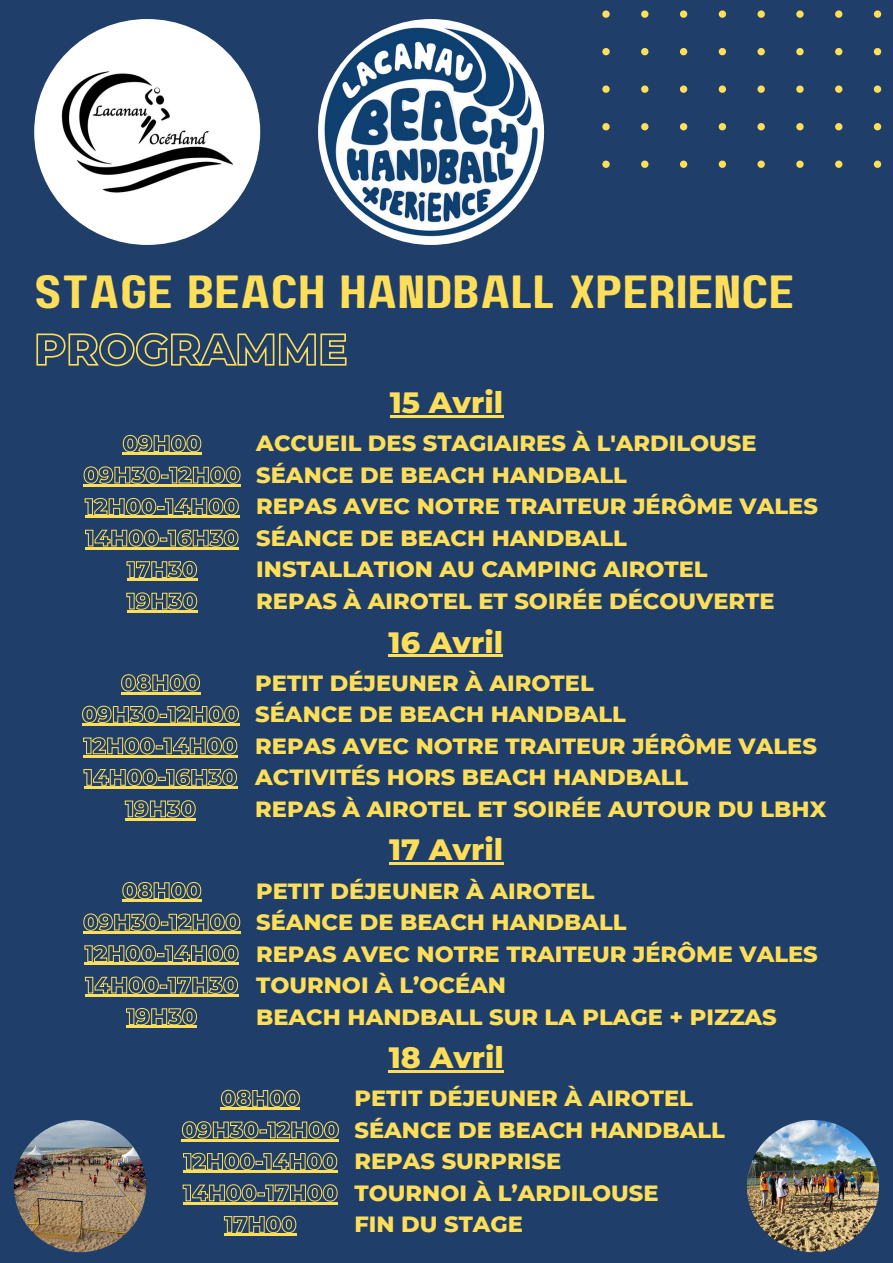
<style>
.page{position:relative;width:893px;height:1263px;background:#1f3f6a}
.page>*{position:absolute;margin:0;border:0;box-sizing:border-box;transform-origin:0 0}
.t1{font:46.5px "Paalalabas Display Wide BETA";color:#ffde59}
.t2{font:800 30px "Montserrat";color:#ffde59}
.t3{font:800 22.5px "Montserrat";color:#ffde59}
</style>
<div class="page">
<svg style="left:602px;top:10px;width:280px;height:158px"></svg>
<img style="left:747px;top:1120px;width:132px;height:132px;border-radius:50%">
<img style="left:14px;top:1120px;width:132px;height:132px;border-radius:50%">
<svg style="left:36px;top:332px;width:311px;height:35px"></svg>
<hr style="left:390px;top:415px;width:113px;height:3px;background:#ffde59">
<hr style="left:123px;top:453px;width:78px;height:2px;background:#ffde59">
<svg style="left:122px;top:434px;width:80px;height:19px"></svg>
<hr style="left:83px;top:484px;width:158px;height:2px;background:#ffde59">
<svg style="left:83px;top:466px;width:158px;height:18px"></svg>
<hr style="left:85px;top:516px;width:154px;height:2px;background:#ffde59">
<svg style="left:84px;top:497px;width:155px;height:19px"></svg>
<hr style="left:85px;top:547px;width:154px;height:2px;background:#ffde59">
<svg style="left:85px;top:529px;width:154px;height:18px"></svg>
<hr style="left:127px;top:579px;width:70px;height:2px;background:#ffde59">
<svg style="left:126px;top:560px;width:71px;height:19px"></svg>
<hr style="left:127px;top:610px;width:70px;height:2px;background:#ffde59">
<svg style="left:126px;top:592px;width:71px;height:18px"></svg>
<hr style="left:389px;top:654px;width:114px;height:3px;background:#ffde59">
<hr style="left:121px;top:692px;width:79px;height:2px;background:#ffde59">
<svg style="left:121px;top:674px;width:79px;height:18px"></svg>
<hr style="left:82px;top:723px;width:157px;height:3px;background:#ffde59">
<svg style="left:82px;top:705px;width:157px;height:18px"></svg>
<hr style="left:83px;top:755px;width:155px;height:2px;background:#ffde59">
<svg style="left:83px;top:737px;width:155px;height:18px"></svg>
<hr style="left:84px;top:786px;width:153px;height:3px;background:#ffde59">
<svg style="left:83px;top:768px;width:154px;height:18px"></svg>
<hr style="left:125px;top:818px;width:71px;height:2px;background:#ffde59">
<svg style="left:124px;top:800px;width:72px;height:18px"></svg>
<hr style="left:389px;top:862px;width:114px;height:3px;background:#ffde59">
<hr style="left:122px;top:900px;width:79px;height:2px;background:#ffde59">
<svg style="left:122px;top:882px;width:80px;height:18px"></svg>
<hr style="left:83px;top:931px;width:157px;height:2px;background:#ffde59">
<svg style="left:83px;top:913px;width:158px;height:18px"></svg>
<hr style="left:85px;top:963px;width:154px;height:2px;background:#ffde59">
<svg style="left:84px;top:945px;width:155px;height:18px"></svg>
<hr style="left:85px;top:994px;width:153px;height:2px;background:#ffde59">
<svg style="left:85px;top:976px;width:153px;height:18px"></svg>
<hr style="left:126px;top:1026px;width:71px;height:2px;background:#ffde59">
<svg style="left:126px;top:1008px;width:71px;height:18px"></svg>
<hr style="left:389px;top:1070px;width:115px;height:3px;background:#ffde59">
<hr style="left:221px;top:1107px;width:79px;height:3px;background:#ffde59">
<svg style="left:221px;top:1089px;width:79px;height:18px"></svg>
<hr style="left:182px;top:1139px;width:157px;height:2px;background:#ffde59">
<svg style="left:182px;top:1121px;width:157px;height:18px"></svg>
<hr style="left:183px;top:1170px;width:154px;height:3px;background:#ffde59">
<svg style="left:183px;top:1152px;width:154px;height:18px"></svg>
<hr style="left:183px;top:1202px;width:155px;height:2px;background:#ffde59">
<svg style="left:182px;top:1184px;width:156px;height:18px"></svg>
<hr style="left:224px;top:1233px;width:73px;height:3px;background:#ffde59">
<svg style="left:224px;top:1215px;width:73px;height:18px"></svg>
<img style="left:34px;top:19px;width:226px;height:226px;border-radius:50%">
<img style="left:318px;top:19px;width:226px;height:226px;border-radius:50%">
<p class="t1" style="left:34px;top:273px;width:762px">STAGE BEACH HANDBALL XPERIENCE</p>
<p class="t2" style="left:390px;top:384px;width:115px">15 Avril</p>
<p class="t3" style="left:256px;top:430px;width:502px">ACCUEIL DES STAGIAIRES À L'ARDILOUSE</p>
<p class="t3" style="left:256px;top:461px;width:372px">SÉANCE DE BEACH HANDBALL</p>
<p class="t3" style="left:256px;top:493px;width:563px">REPAS AVEC NOTRE TRAITEUR JÉRÔME VALES</p>
<p class="t3" style="left:256px;top:524px;width:372px">SÉANCE DE BEACH HANDBALL</p>
<p class="t3" style="left:256px;top:556px;width:453px">INSTALLATION AU CAMPING AIROTEL</p>
<p class="t3" style="left:256px;top:587px;width:520px">REPAS À AIROTEL ET SOIRÉE DÉCOUVERTE</p>
<p class="t2" style="left:389px;top:624px;width:116px">16 Avril</p>
<p class="t3" style="left:255px;top:669px;width:340px">PETIT DÉJEUNER À AIROTEL</p>
<p class="t3" style="left:255px;top:700px;width:372px">SÉANCE DE BEACH HANDBALL</p>
<p class="t3" style="left:255px;top:732px;width:563px">REPAS AVEC NOTRE TRAITEUR JÉRÔME VALES</p>
<p class="t3" style="left:255px;top:763px;width:434px">ACTIVITÉS HORS BEACH HANDBALL</p>
<p class="t3" style="left:255px;top:795px;width:572px">REPAS À AIROTEL ET SOIRÉE AUTOUR DU LBHX</p>
<p class="t2" style="left:389px;top:831px;width:116px">17 Avril</p>
<p class="t3" style="left:256px;top:877px;width:340px">PETIT DÉJEUNER À AIROTEL</p>
<p class="t3" style="left:256px;top:908px;width:372px">SÉANCE DE BEACH HANDBALL</p>
<p class="t3" style="left:256px;top:940px;width:563px">REPAS AVEC NOTRE TRAITEUR JÉRÔME VALES</p>
<p class="t3" style="left:256px;top:971px;width:251px">TOURNOI À L’OCÉAN</p>
<p class="t3" style="left:256px;top:1003px;width:522px">BEACH HANDBALL SUR LA PLAGE + PIZZAS</p>
<p class="t2" style="left:389px;top:1039px;width:117px">18 Avril</p>
<p class="t3" style="left:354px;top:1084px;width:340px">PETIT DÉJEUNER À AIROTEL</p>
<p class="t3" style="left:354px;top:1116px;width:372px">SÉANCE DE BEACH HANDBALL</p>
<p class="t3" style="left:354px;top:1147px;width:208px">REPAS SURPRISE</p>
<p class="t3" style="left:354px;top:1179px;width:305px">TOURNOI À L’ARDILOUSE</p>
<p class="t3" style="left:354px;top:1210px;width:170px">FIN DU STAGE</p>
</div>
